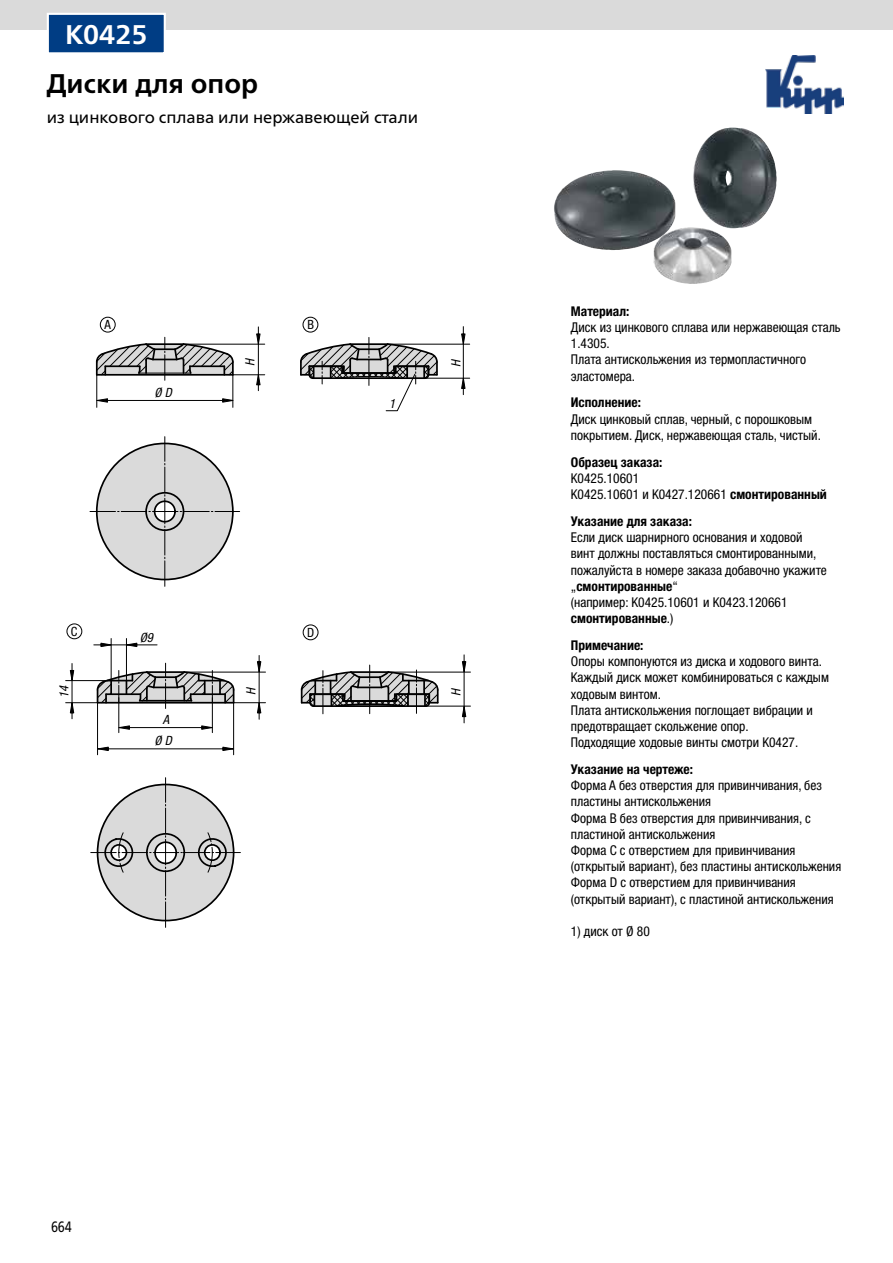
<style>
.page{position:relative;width:893px;height:1263px;background:#fff}
.page>*{position:absolute;margin:0;border:0;box-sizing:border-box;transform-origin:0 0}
.t1{font:700 27px "Frutiger Neue LTW1 G";color:#000}
.t2{font:700 27px "Frutiger Neue LTW1 G";color:#fff}
.t3{font:16.5px "Frutiger Neue LTW1 G";color:#000}
.t4{font:15px "Frutiger Neue LTW1 G";color:#000;scale:.81 1}
.t5{font:condensed 13.5px/16.2px "Helvetica Neue LTW1 G";color:#000}
.t6{font:700 condensed 13.5px "Helvetica Neue LTW1 G";color:#000}
.t7{font:italic condensed 12.75px "Helvetica Neue LTW1 G";color:#000}
.t8{font:condensed 12.75px "Helvetica Neue LTW1 G";color:#000}
.s1{font-weight:700}
</style>
<div class="page">
<div style="left:0;top:0;width:893px;height:30px;background:#dadada"></div>
<img style="left:765px;top:55px;width:79px;height:58px">
<img style="left:554px;top:128px;width:223px;height:156px">
<svg style="left:90px;top:437px;width:150px;height:149px"></svg>
<div style="left:154px;top:500px;width:22px;height:22px;border:2px solid #000;border-radius:50%"></div>
<hr style="left:233px;top:374px;width:32px;height:1px;background:#000">
<hr style="left:184px;top:344px;width:81px;height:1px;background:#000">
<hr style="left:258px;top:327px;width:1px;height:64px;background:#000">
<hr style="left:96px;top:375px;width:1px;height:32px;background:#000">
<hr style="left:232px;top:375px;width:1px;height:32px;background:#000">
<hr style="left:97px;top:400px;width:136px;height:1px;background:#000">
<hr style="left:425px;top:378px;width:45px;height:1px;background:#000">
<hr style="left:388px;top:344px;width:82px;height:1px;background:#000">
<hr style="left:463px;top:327px;width:1px;height:68px;background:#000">
<svg style="left:95px;top:337px;width:140px;height:43px"></svg>
<svg style="left:91px;top:778px;width:149px;height:149px"></svg>
<hr style="left:66px;top:702px;width:32px;height:1px;background:#000">
<hr style="left:66px;top:680px;width:41px;height:1px;background:#000">
<hr style="left:72px;top:663px;width:1px;height:56px;background:#000">
<svg style="left:96px;top:663px;width:139px;height:45px"></svg>
<hr style="left:234px;top:702px;width:31px;height:1px;background:#000">
<hr style="left:184px;top:672px;width:81px;height:1px;background:#000">
<hr style="left:259px;top:655px;width:1px;height:64px;background:#000">
<hr style="left:426px;top:706px;width:44px;height:1px;background:#000">
<hr style="left:388px;top:672px;width:82px;height:1px;background:#000">
<hr style="left:464px;top:655px;width:1px;height:68px;background:#000">
<hr style="left:118px;top:698px;width:1px;height:35px;background:#000">
<hr style="left:212px;top:698px;width:1px;height:35px;background:#000">
<hr style="left:119px;top:727px;width:93px;height:1px;background:#000">
<hr style="left:97px;top:703px;width:1px;height:52px;background:#000">
<hr style="left:233px;top:703px;width:1px;height:52px;background:#000">
<hr style="left:98px;top:748px;width:136px;height:1px;background:#000">
<hr style="left:111px;top:638px;width:1px;height:43px;background:#000">
<hr style="left:126px;top:638px;width:1px;height:43px;background:#000">
<hr style="left:94px;top:644px;width:63px;height:1px;background:#000">
<svg style="left:300px;top:665px;width:139px;height:49px"></svg>
<svg style="left:222px;top:398px;width:12px;height:5px"></svg>
<svg style="left:201px;top:725px;width:12px;height:5px"></svg>
<svg style="left:222px;top:746px;width:13px;height:5px"></svg>
<svg style="left:96px;top:398px;width:12px;height:5px"></svg>
<svg style="left:118px;top:725px;width:12px;height:5px"></svg>
<svg style="left:100px;top:642px;width:38px;height:6px"></svg>
<svg style="left:97px;top:746px;width:12px;height:5px"></svg>
<svg style="left:256px;top:369px;width:5px;height:17px"></svg>
<svg style="left:461px;top:373px;width:5px;height:16px"></svg>
<svg style="left:461px;top:701px;width:6px;height:16px"></svg>
<svg style="left:69px;top:697px;width:6px;height:17px"></svg>
<svg style="left:256px;top:697px;width:6px;height:17px"></svg>
<svg style="left:256px;top:333px;width:5px;height:16px"></svg>
<svg style="left:461px;top:333px;width:5px;height:16px"></svg>
<svg style="left:69px;top:670px;width:6px;height:16px"></svg>
<svg style="left:256px;top:661px;width:6px;height:16px"></svg>
<svg style="left:461px;top:661px;width:6px;height:16px"></svg>
<div style="left:100px;top:317px;width:16px;height:15px;border:1px solid #000;border-radius:50%"></div>
<div style="left:303px;top:317px;width:15px;height:15px;border:1px solid #000;border-radius:50%"></div>
<div style="left:67px;top:623px;width:15px;height:16px;border:1px solid #000;border-radius:50%"></div>
<div style="left:303px;top:624px;width:15px;height:16px;border:1px solid #000;border-radius:50%"></div>
<svg style="left:300px;top:337px;width:139px;height:75px"></svg>
<div style="left:48px;top:14px;width:117px;height:39px;background:#003d84"></div>
<div style="left:47px;top:13px;width:119px;height:41px;border:2px solid #fff"></div>
<h1 class="t2" style="left:65px;top:18px;width:84px">K0425</h1>
<h1 class="t1" style="left:47px;top:67px;width:213px">Диски для опор</h1>
<p class="t3" style="left:47px;top:105px;width:373px">из цинкового сплава или нержавеющей стали</p>
<p class="t8" style="left:104px;top:317px;width:8px">A</p>
<p class="t8" style="left:307px;top:317px;width:8px">B</p>
<p class="t7" style="left:155px;top:385px;width:19px">Ø D</p>
<p class="t7" style="left:243px;top:366px;width:9px;rotate:-90deg">H</p>
<p class="t7" style="left:389px;top:396px;width:8px">1</p>
<p class="t7" style="left:449px;top:367px;width:9px;rotate:-90deg">H</p>
<p class="t8" style="left:71px;top:623px;width:8px">C</p>
<p class="t8" style="left:307px;top:624px;width:9px">D</p>
<p class="t7" style="left:140px;top:630px;width:15px">Ø9</p>
<p class="t7" style="left:57px;top:698px;width:14px;rotate:-90deg">14</p>
<p class="t7" style="left:244px;top:695px;width:9px;rotate:-90deg">H</p>
<p class="t7" style="left:163px;top:712px;width:8px">A</p>
<p class="t7" style="left:155px;top:733px;width:19px">Ø D</p>
<p class="t7" style="left:449px;top:696px;width:9px;rotate:-90deg">H</p>
<p class="t6" style="left:571px;top:303px;width:60px">Материал:</p>
<p class="t5" style="left:571px;top:319px;width:271px">Диск из цинкового сплава или нержавеющая сталь<br>1.4305.<br>Плата антискольжения из термопластичного эластомера.</p>
<p class="t6" style="left:571px;top:395px;width:72px">Исполнение:</p>
<p class="t5" style="left:571px;top:411px;width:252px">Диск цинковый сплав, черный, c порошковым покрытием. Диск, нержавеющая сталь, чистый.</p>
<p class="t6" style="left:571px;top:454px;width:93px">Образец заказа:</p>
<p class="t5" style="left:571px;top:470px;width:258px">K0425.10601<br>K0425.10601 и K0427.120661 <span class="s1">смонтированный</span></p>
<p class="t6" style="left:571px;top:513px;width:123px">Указание для заказа:</p>
<p class="t5" style="left:571px;top:529px;width:258px">Если диск шарнирного основания и ходовой винт должны поставляться смонтированными, пожалуйста в номере заказа добавочно укажите „<span class="s1">смонтированные</span>“<br>(например: K0425.10601 и K0423.120661 <span class="s1">смонтированные</span>.)</p>
<p class="t6" style="left:571px;top:637px;width:74px">Примечание:</p>
<p class="t5" style="left:571px;top:653px;width:260px">Опоры компонуются из диска и ходового винта.<br>Каждый диск может комбинироваться с каждым ходовым винтом.<br>Плата антискольжения поглощает вибрации и предотвращает скольжение опор.<br>Подходящие ходовые винты смотри K0427.</p>
<p class="t6" style="left:571px;top:761px;width:124px">Указание на чертеже:</p>
<p class="t5" style="left:571px;top:777px;width:272px">Форма A без отверстия для привинчивания, без пластины антискольжения<br>Форма B без отверстия для привинчивания, с пластиной антискольжения<br>Форма C с отверстием для привинчивания (открытый вариант), без пластины антискольжения Форма D с отверстием для привинчивания (открытый вариант), с пластиной антискольжения</p>
<p class="t5" style="left:571px;top:923px;width:81px">1) диск от Ø 80</p>
<p class="t4" style="left:51px;top:1215px;width:27px">664</p>
</div>
